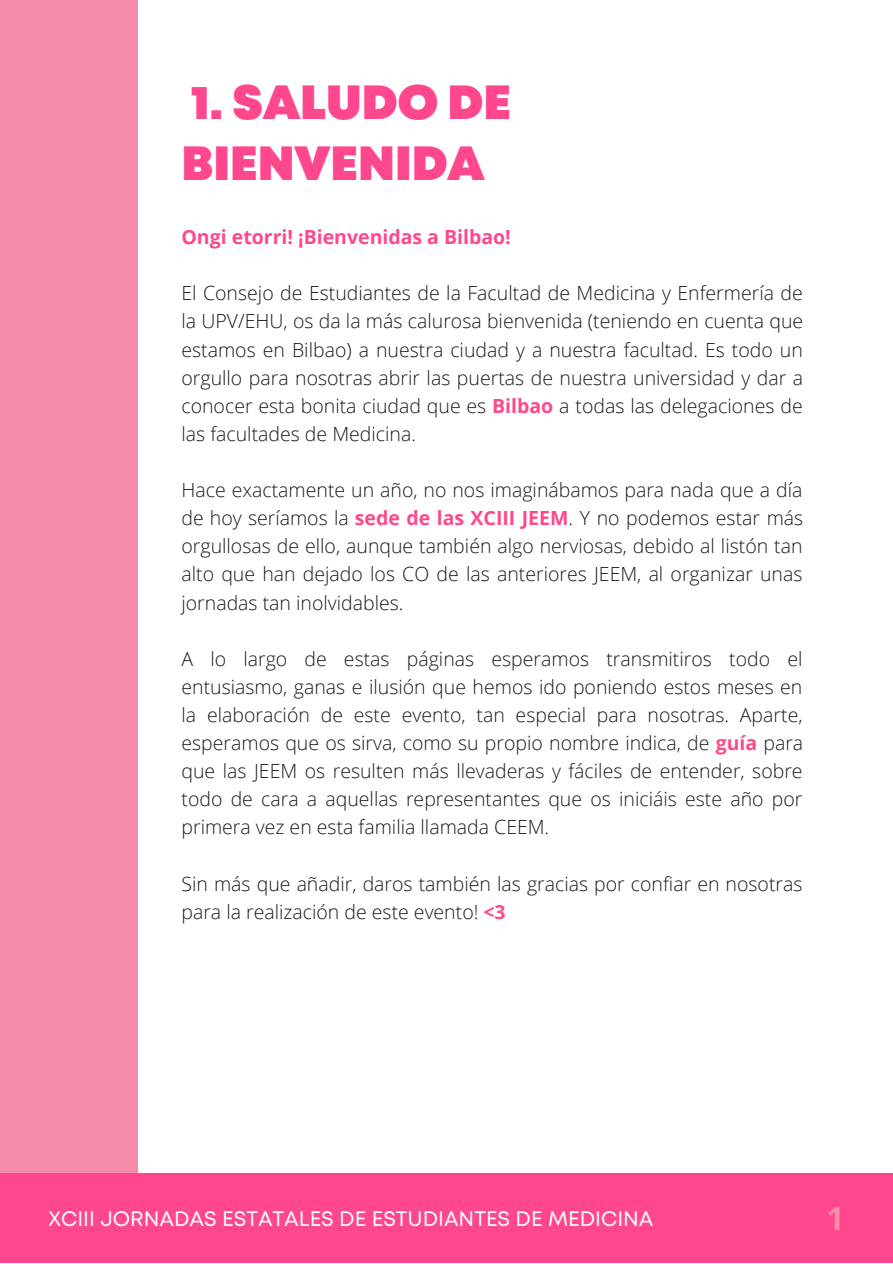
<style>
.page{position:relative;width:893px;height:1264px;background:#fff}
.page>*{position:absolute;margin:0;border:0;box-sizing:border-box;transform-origin:0 0}
.t1{font:900 48px/61.8px "Mont";color:#ff478d}
.t2{font:700 31.95px "Open Sans";color:#f48caa}
.t3{font:21px "Mont";color:#fff}
.t4{font:300 19.5px/28px "Open Sans";color:#191919;text-align:justify}
.t5{font:700 19.5px "Open Sans";color:#ff478d}
.s1{font-weight:700;color:#ff478d}
</style>
<div class="page">
<div style="left:0;top:0;width:137px;height:1262px;background:#f48caa"></div>
<div style="left:0;top:1173px;width:892px;height:89px;background:#ff478d"></div>
<h1 class="t1" style="left:181px;top:74px;width:331px">1. SALUDO DE<br>BIENVENIDA</h1>
<p class="t5" style="left:181px;top:223px;width:331px">Ongi etorri! ¡Bienvenidas a Bilbao!</p>
<p class="t4" style="left:181px;top:279px;width:623px">El Consejo de Estudiantes de la Facultad de Medicina y Enfermería de la UPV/EHU, os da la más calurosa bienvenida (teniendo en cuenta que estamos en Bilbao) a nuestra ciudad y a nuestra facultad. Es todo un orgullo para nosotras abrir las puertas de nuestra universidad y dar a conocer esta bonita ciudad que es <span class="s1">Bilbao</span> a todas las delegaciones de las facultades de Medicina.</p>
<p class="t4" style="left:181px;top:475px;width:623px">Hace exactamente un año, no nos imaginábamos para nada que a día de hoy seríamos la <span class="s1">sede de las XCIII JEEM</span>. Y no podemos estar más orgullosas de ello, aunque también algo nerviosas, debido al listón tan alto que han dejado los CO de las anteriores JEEM, al organizar unas jornadas tan inolvidables.</p>
<p class="t4" style="left:181px;top:644px;width:623px">A lo largo de estas páginas esperamos transmitiros todo el entusiasmo, ganas e ilusión que hemos ido poniendo estos meses en la elaboración de este evento, tan especial para nosotras. Aparte, esperamos que os sirva, como su propio nombre indica, de <span class="s1">guía</span> para que las JEEM os resulten más llevaderas y fáciles de entender, sobre todo de cara a aquellas representantes que os iniciáis este año por primera vez en esta familia llamada CEEM.</p>
<p class="t4" style="left:181px;top:869px;width:622px">Sin más que añadir, daros también las gracias por confiar en nosotras para la realización de este evento! <span class="s1">&lt;3</span></p>
<p class="t3" style="left:48px;top:1210px;width:606px">XCIII JORNADAS ESTATALES DE ESTUDIANTES DE MEDICINA</p>
<h2 class="t2" style="left:826px;top:1195px;width:20px">1</h2>
</div>
